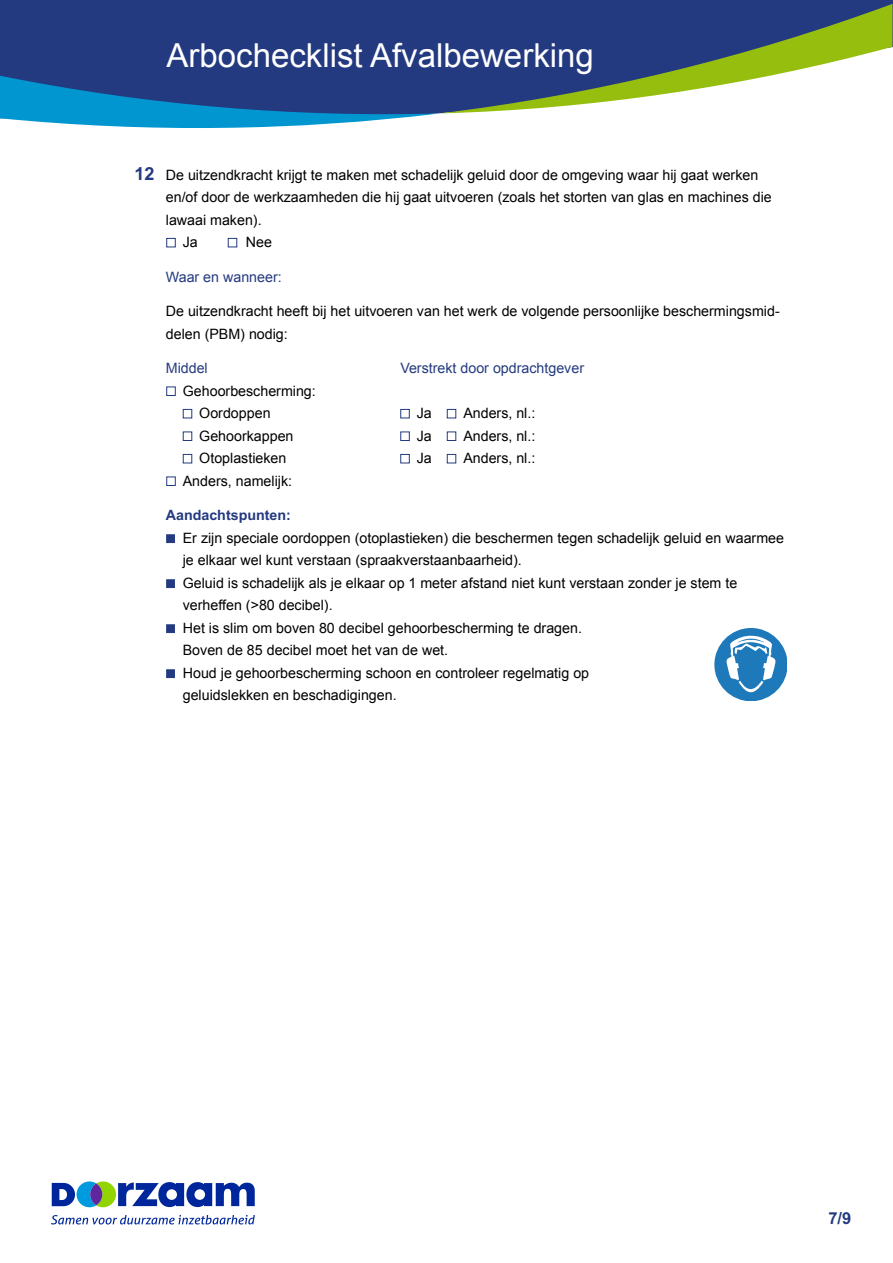
<style>
.page{position:relative;width:893px;height:1263px;background:#fff}
.page>*{position:absolute;margin:0;border:0;box-sizing:border-box;transform-origin:0 0}
.t1{font:33px "Arial";color:#fff}
.t2{font:700 16.5px "Arial";color:#243a80}
.t3{font:14.25px/22.5px "Arial";color:#000}
.t4{font:14.25px "Arial";color:#243a80}
.t5{font:700 14.25px "Arial";color:#243a80}
.s1{font-weight:700;font-size:18px;color:#243a80}
</style>
<div class="page">
<svg style="left:52px;top:1181px;width:203px;height:26px"></svg>
<svg style="left:51px;top:1215px;width:204px;height:9px"></svg>
<div style="left:0;top:0;width:893px;height:114px;background:#243a80"></div>
<svg style="left:0;top:76px;width:440px;height:52px;background:#276eaa"></svg>
<svg style="left:440px;top:4px;width:452px;height:109px;fill:#243a80"></svg>
<div style="left:166px;top:238px;width:10px;height:9px;border:1px solid #243a80"></div>
<div style="left:228px;top:238px;width:9px;height:9px;border:1px solid #243a80"></div>
<div style="left:166px;top:386px;width:10px;height:10px;border:1px solid #243a80"></div>
<div style="left:183px;top:409px;width:9px;height:9px;border:1px solid #243a80"></div>
<div style="left:400px;top:409px;width:10px;height:9px;border:1px solid #243a80"></div>
<div style="left:447px;top:409px;width:9px;height:9px;border:1px solid #243a80"></div>
<div style="left:183px;top:431px;width:9px;height:10px;border:1px solid #243a80"></div>
<div style="left:400px;top:431px;width:10px;height:10px;border:1px solid #243a80"></div>
<div style="left:447px;top:431px;width:9px;height:10px;border:1px solid #243a80"></div>
<div style="left:183px;top:454px;width:9px;height:9px;border:1px solid #243a80"></div>
<div style="left:400px;top:454px;width:10px;height:9px;border:1px solid #243a80"></div>
<div style="left:447px;top:454px;width:9px;height:9px;border:1px solid #243a80"></div>
<div style="left:166px;top:476px;width:10px;height:10px;border:1px solid #243a80"></div>
<div style="left:166px;top:534px;width:9px;height:9px;background:#243a80;border:1px solid #243a80"></div>
<div style="left:166px;top:579px;width:9px;height:9px;background:#243a80;border:1px solid #243a80"></div>
<div style="left:166px;top:624px;width:9px;height:9px;background:#243a80;border:1px solid #243a80"></div>
<div style="left:166px;top:669px;width:9px;height:9px;background:#243a80;border:1px solid #243a80"></div>
<svg style="left:714px;top:628px;width:73px;height:72px"></svg>
<h1 class="t1" style="left:166px;top:34px;width:429px">Arbochecklist Afvalbewerking</h1>
<p class="t3" style="left:135px;top:164px;width:625px"><span class="s1">12</span> De uitzendkracht krijgt te maken met schadelijk geluid door de omgeving waar hij gaat werken</p>
<p class="t3" style="left:166px;top:186px;width:607px">en/of door de werkzaamheden die hij gaat uitvoeren (zoals het storten van glas en machines die</p>
<p class="t3" style="left:166px;top:209px;width:97px">lawaai maken).</p>
<p class="t3" style="left:183px;top:231px;width:16px">Ja</p>
<p class="t3" style="left:246px;top:231px;width:28px">Nee</p>
<p class="t4" style="left:166px;top:268px;width:117px">Waar en wanneer:</p>
<p class="t3" style="left:166px;top:300px;width:615px">De uitzendkracht heeft bij het uitvoeren van het werk de volgende persoonlijke beschermingsmid&shy;delen (PBM) nodig:</p>
<p class="t4" style="left:166px;top:359px;width:43px">Middel</p>
<p class="t4" style="left:400px;top:359px;width:185px">Verstrekt door opdrachtgever</p>
<p class="t3" style="left:199px;top:380px;width:118px;text-indent:-17px">Gehoorbescherming:<br>Oordoppen</p>
<p class="t3" style="left:417px;top:402px;width:17px">Ja</p>
<p class="t3" style="left:463px;top:402px;width:74px">Anders, nl.:</p>
<p class="t3" style="left:199px;top:425px;width:96px">Gehoorkappen</p>
<p class="t3" style="left:417px;top:425px;width:17px">Ja</p>
<p class="t3" style="left:463px;top:425px;width:74px">Anders, nl.:</p>
<p class="t3" style="left:199px;top:447px;width:89px">Otoplastieken</p>
<p class="t3" style="left:417px;top:447px;width:17px">Ja</p>
<p class="t3" style="left:463px;top:447px;width:74px">Anders, nl.:</p>
<p class="t3" style="left:183px;top:470px;width:111px">Anders, namelijk:</p>
<p class="t5" style="left:166px;top:505px;width:127px">Aandachtspunten:</p>
<p class="t3" style="left:183px;top:527px;width:603px">Er zijn speciale oordoppen (otoplastieken) die beschermen tegen schadelijk geluid en waarmee je elkaar wel kunt verstaan (spraakverstaanbaarheid).<br>Geluid is schadelijk als je elkaar op 1 meter afstand niet kunt verstaan zonder je stem te verheffen (&gt;80 decibel).<br>Het is slim om boven 80 decibel gehoorbescherming te dragen.<br>Boven de 85 decibel moet het van de wet.<br>Houd je gehoorbescherming schoon en controleer regelmatig op<br>geluidslekken en beschadigingen.</p>
<p class="t2" style="left:828px;top:1207px;width:24px">7/9</p>
</div>
